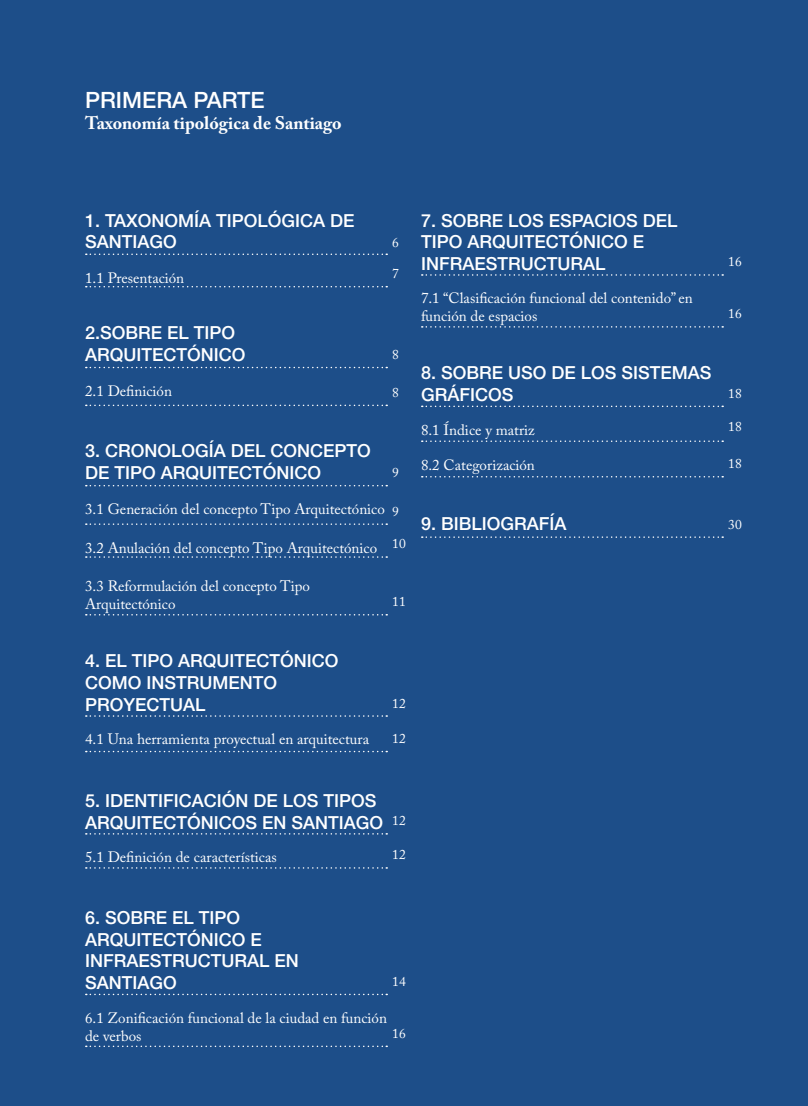
<style>
.page{position:relative;width:808px;height:1106px;background:#1d4e89}
.page>*{position:absolute;margin:0;border:0;box-sizing:border-box;transform-origin:0 0}
.t1{font:500 22.5px "Helvetica Neue";color:#fff}
.t2{font:500 18px/21.6px "Helvetica Neue";color:#fff}
.t3{font:700 18px "Adobe Caslon Pro";color:#fff}
.t4{font:15px/18px "Adobe Caslon Pro";color:#fff}
.t5{font:13.5px "Adobe Caslon Pro";color:#fff}
</style>
<div class="page">
<svg style="left:86px;top:253px;width:301px;height:2px"></svg>
<svg style="left:86px;top:286px;width:301px;height:1px"></svg>
<svg style="left:86px;top:367px;width:301px;height:1px"></svg>
<svg style="left:86px;top:404px;width:301px;height:2px"></svg>
<svg style="left:86px;top:485px;width:301px;height:1px"></svg>
<svg style="left:86px;top:523px;width:301px;height:2px"></svg>
<svg style="left:86px;top:556px;width:301px;height:2px"></svg>
<svg style="left:86px;top:614px;width:301px;height:1px"></svg>
<svg style="left:86px;top:715px;width:301px;height:1px"></svg>
<svg style="left:86px;top:750px;width:301px;height:2px"></svg>
<svg style="left:86px;top:833px;width:301px;height:1px"></svg>
<svg style="left:86px;top:867px;width:301px;height:1px"></svg>
<svg style="left:86px;top:993px;width:301px;height:2px"></svg>
<svg style="left:86px;top:1045px;width:301px;height:2px"></svg>
<svg style="left:422px;top:274px;width:301px;height:2px"></svg>
<svg style="left:422px;top:326px;width:301px;height:1px"></svg>
<svg style="left:422px;top:405px;width:301px;height:2px"></svg>
<svg style="left:422px;top:440px;width:301px;height:2px"></svg>
<svg style="left:422px;top:476px;width:301px;height:1px"></svg>
<svg style="left:422px;top:536px;width:301px;height:2px"></svg>
<p class="t1" style="left:85px;top:86px;width:181px">PRIMERA PARTE</p>
<p class="t3" style="left:85px;top:112px;width:258px">Taxonomía tipológica de Santiago</p>
<p class="t2" style="left:85px;top:209px;width:271px">1. TAXONOMÍA TIPOLÓGICA DE<br>SANTIAGO</p>
<p class="t4" style="left:85px;top:268px;width:101px">1.1 Presentación</p>
<p class="t5" style="left:392px;top:234px;width:8px">6</p>
<p class="t5" style="left:392px;top:266px;width:8px">7</p>
<p class="t2" style="left:85px;top:322px;width:162px">2.SOBRE EL TIPO<br>ARQUITECTÓNICO</p>
<p class="t4" style="left:85px;top:382px;width:88px">2.1 Definición</p>
<p class="t5" style="left:392px;top:346px;width:8px">8</p>
<p class="t5" style="left:392px;top:384px;width:8px">8</p>
<p class="t2" style="left:85px;top:440px;width:287px">3. CRONOLOGÍA DEL CONCEPTO<br>DE TIPO ARQUITECTÓNICO</p>
<p class="t5" style="left:392px;top:464px;width:8px">9</p>
<p class="t4" style="left:85px;top:499px;width:301px">3.1 Generación del concepto Tipo Arquitectónico</p>
<p class="t4" style="left:85px;top:538px;width:294px">3.2 Anulación del concepto Tipo Arquitectónico</p>
<p class="t4" style="left:85px;top:577px;width:226px">3.3 Reformulación del concepto Tipo<br>Arquitectónico</p>
<p class="t5" style="left:392px;top:503px;width:8px">9</p>
<p class="t5" style="left:392px;top:535px;width:15px">10</p>
<p class="t5" style="left:392px;top:594px;width:15px">11</p>
<p class="t2" style="left:85px;top:650px;width:255px">4. EL TIPO ARQUITECTÓNICO<br>COMO INSTRUMENTO<br>PROYECTUAL</p>
<p class="t4" style="left:85px;top:730px;width:286px">4.1 Una herramienta proyectual en arquitectura</p>
<p class="t5" style="left:392px;top:695px;width:15px">12</p>
<p class="t5" style="left:392px;top:730px;width:15px">12</p>
<p class="t2" style="left:421px;top:209px;width:258px">7. SOBRE LOS ESPACIOS DEL<br>TIPO ARQUITECTÓNICO E<br>INFRAESTRUCTURAL</p>
<p class="t4" style="left:421px;top:289px;width:273px">7.1 “Clasificación funcional del contenido” en función de espacios</p>
<p class="t2" style="left:421px;top:362px;width:292px">8. SOBRE USO DE LOS SISTEMAS<br>GRÁFICOS</p>
<p class="t4" style="left:421px;top:420px;width:115px">8.1 Índice y matriz</p>
<p class="t4" style="left:421px;top:455px;width:115px">8.2 Categorización</p>
<p class="t2" style="left:421px;top:512px;width:147px">9. BIBLIOGRAFÍA</p>
<p class="t2" style="left:85px;top:789px;width:300px">5. IDENTIFICACIÓN DE LOS TIPOS<br>ARQUITECTÓNICOS EN SANTIAGO</p>
<p class="t4" style="left:85px;top:848px;width:193px">5.1 Definición de características</p>
<p class="t5" style="left:392px;top:812px;width:15px">12</p>
<p class="t5" style="left:392px;top:847px;width:15px">12</p>
<p class="t5" style="left:728px;top:253px;width:15px">16</p>
<p class="t5" style="left:728px;top:306px;width:15px">16</p>
<p class="t5" style="left:728px;top:385px;width:15px">18</p>
<p class="t5" style="left:728px;top:418px;width:15px">18</p>
<p class="t5" style="left:728px;top:455px;width:15px">18</p>
<p class="t5" style="left:728px;top:516px;width:15px">30</p>
<p class="t2" style="left:85px;top:906px;width:215px">6. SOBRE EL TIPO<br>ARQUITECTÓNICO E<br>INFRAESTRUCTURAL EN<br>SANTIAGO</p>
<p class="t5" style="left:392px;top:973px;width:15px">14</p>
<p class="t4" style="left:85px;top:1008px;width:303px">6.1 Zonificación funcional de la ciudad en función de verbos</p>
<p class="t5" style="left:392px;top:1025px;width:15px">16</p>
</div>
